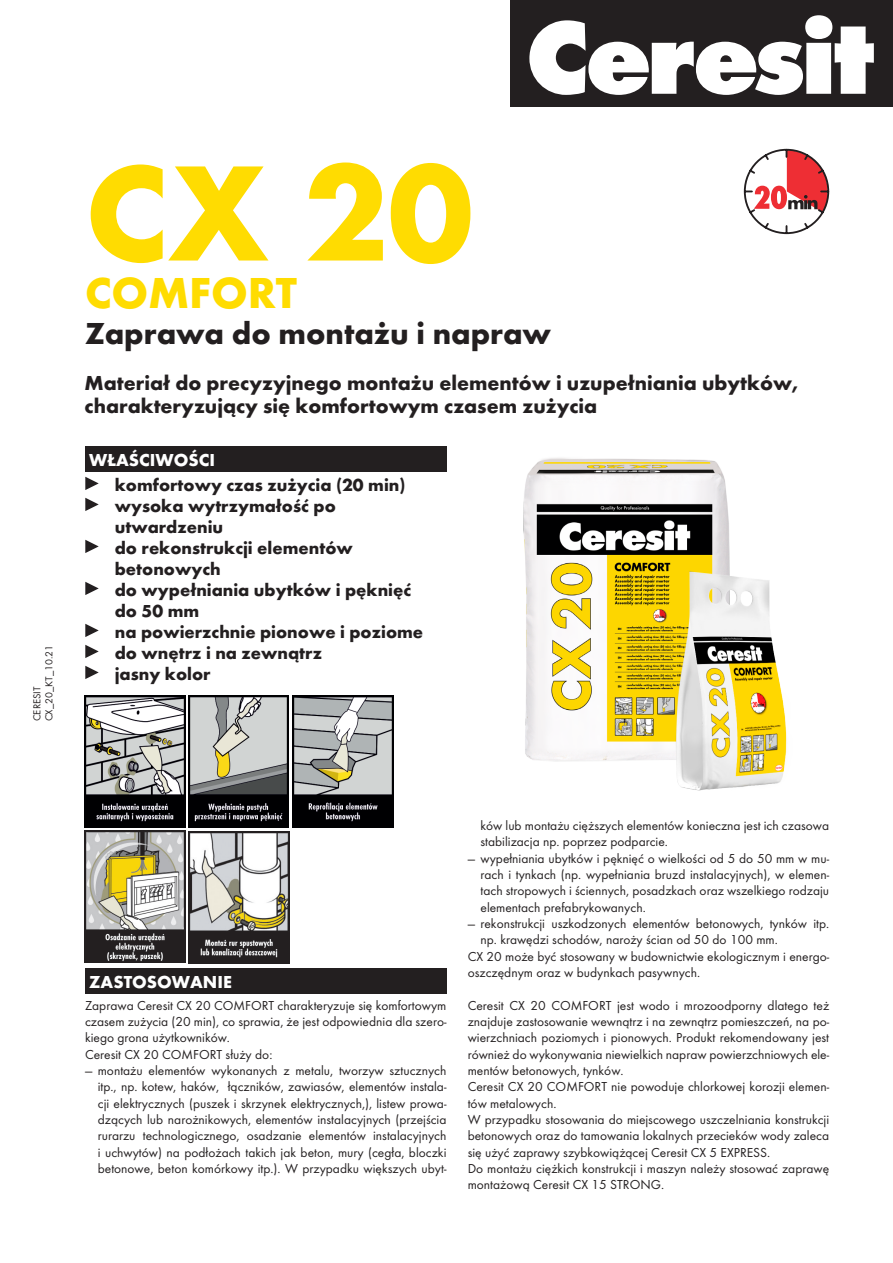
<style>
.page{position:relative;width:893px;height:1263px;background:#fff}
.page>*{position:absolute;margin:0;border:0;box-sizing:border-box;transform-origin:0 0}
.t1{font:700 141px "Futura TCE";color:#ffdc01}
._1_-_Tytul{font:700 45px "Futura TCE";color:#ffdc01}
._1_-_Tytul-2{font:700 31.5px "Futura TCE";color:#231f20}
._2_-_Podtytul{font:700 21px/22.5px "Futura TCE";color:#231f20}
._3_-_Wlasciwosci{font:700 18px/21px "Futura TCE";color:#231f20}
.t2{font:700 18px "Futura TCE";color:#fff}
._4_-_Tekst_opisowy{font:13.5px/16.4px "Futura TCE";color:#231f20;text-align:justify}
.t3{font:10.5px "Futura TCE";color:#231f20}
</style>
<div class="page">
<div style="left:510px;top:0;width:383px;height:107px;background:#231f20"></div>
<svg style="left:529px;top:15px;width:345px;height:80px"></svg>
<div style="left:85px;top:446px;width:361px;height:26px;background:#231f20"></div>
<svg style="left:85px;top:477px;width:14px;height:13px"></svg>
<svg style="left:85px;top:498px;width:14px;height:13px"></svg>
<svg style="left:85px;top:540px;width:14px;height:13px"></svg>
<svg style="left:85px;top:582px;width:14px;height:13px"></svg>
<svg style="left:85px;top:624px;width:14px;height:13px"></svg>
<svg style="left:85px;top:645px;width:14px;height:13px"></svg>
<svg style="left:85px;top:666px;width:14px;height:13px"></svg>
<div style="left:85px;top:968px;width:361px;height:25px;background:#231f20"></div>
<svg style="left:744px;top:149px;width:85px;height:85px"></svg>
<img style="left:85px;top:695px;width:100px;height:132px">
<img style="left:189px;top:831px;width:100px;height:132px">
<img style="left:85px;top:831px;width:100px;height:132px">
<img style="left:292px;top:695px;width:101px;height:132px">
<img style="left:188px;top:695px;width:101px;height:132px">
<img style="left:523px;top:458px;width:207px;height:304px">
<img style="left:603px;top:569px;width:184px;height:222px">
<p class="t3" style="left:43px;top:721px;width:78px;rotate:-90deg">CX_20_KT_10.21</p>
<p class="t3" style="left:31px;top:721px;width:36px;rotate:-90deg">CERESIT</p>
<p class="t1" style="left:85px;top:126px;width:389px">CX 20</p>
<p class="_1_-_Tytul" style="left:85px;top:265px;width:214px">COMFORT</p>
<p class="_1_-_Tytul-2" style="left:85px;top:314px;width:468px">Zaprawa do montażu i napraw</p>
<p class="_2_-_Podtytul" style="left:85px;top:372px;width:715px">Materiał do precyzyjnego montażu elementów i uzupełniania ubytków, charakteryzujący się komfortowym czasem zużycia</p>
<p class="t2" style="left:89px;top:449px;width:127px">WŁAŚCIWOŚCI</p>
<p class="_3_-_Wlasciwosci" style="left:115px;top:474px;width:292px">komfortowy czas zużycia (20 min)</p>
<p class="_3_-_Wlasciwosci" style="left:115px;top:495px;width:222px">wysoka wytrzymałość po utwardzeniu</p>
<p class="_3_-_Wlasciwosci" style="left:115px;top:537px;width:239px">do rekonstrukcji elementów betonowych</p>
<p class="_3_-_Wlasciwosci" style="left:115px;top:579px;width:298px">do wypełniania ubytków i pęknięć do 50 mm</p>
<p class="_3_-_Wlasciwosci" style="left:115px;top:621px;width:310px">na powierzchnie pionowe i poziome</p>
<p class="_3_-_Wlasciwosci" style="left:115px;top:642px;width:209px">do wnętrz i na zewnątrz</p>
<p class="_3_-_Wlasciwosci" style="left:115px;top:663px;width:97px">jasny kolor</p>
<p class="t2" style="left:89px;top:971px;width:144px">ZASTOSOWANIE</p>
<p class="_4_-_Tekst_opisowy" style="left:85px;top:997px;width:363px">Zaprawa Ceresit CX 20 COMFORT charakteryzuje się komfortowym czasem zużycia (20 min), co sprawia, że jest odpowiednia dla szero&shy;kiego grona użytkowników.</p>
<p class="_4_-_Tekst_opisowy" style="left:85px;top:1046px;width:189px">Ceresit CX 20 COMFORT służy do:</p>
<p class="_4_-_Tekst_opisowy" style="left:98px;top:1062px;width:350px;text-indent:-13px">— montażu elementów wykonanych z metalu, tworzyw sztucznych itp., np. kotew, haków, łączników, zawiasów, elementów instala&shy;cji elektrycznych (puszek i skrzynek elektrycznych,), listew prowa&shy;dzących lub narożnikowych, elementów instalacyjnych (przejścia rurarzu technologicznego, osadzanie elementów instalacyjnych i uchwytów) na podłożach takich jak beton, mury (cegła, bloczki betonowe, beton komórkowy itp.). W przypadku większych ubyt-</p>
<p class="_4_-_Tekst_opisowy" style="left:480px;top:817px;width:350px">ków lub montażu cięższych elementów konieczna jest ich czasowa stabilizacja np. poprzez podparcie.</p>
<p class="_4_-_Tekst_opisowy" style="left:480px;top:850px;width:350px;text-indent:-13px">— wypełniania ubytków i pęknięć o wielkości od 5 do 50 mm w mu&shy;rach i tynkach (np. wypełniania bruzd instalacyjnych), w elemen&shy;tach stropowych i ściennych, posadzkach oraz wszelkiego rodzaju elementach prefabrykowanych.</p>
<p class="_4_-_Tekst_opisowy" style="left:480px;top:915px;width:350px;text-indent:-13px">— rekonstrukcji uszkodzonych elementów betonowych, tynków itp. np. krawędzi schodów, naroży ścian od 50 do 100 mm.</p>
<p class="_4_-_Tekst_opisowy" style="left:468px;top:948px;width:363px">CX 20 może być stosowany w budownictwie ekologicznym i energo&shy;oszczędnym oraz w budynkach pasywnych.</p>
<p class="_4_-_Tekst_opisowy" style="left:468px;top:997px;width:363px">Ceresit CX 20 COMFORT jest wodo i mrozoodporny dlatego też znajduje zastosowanie wewnątrz i na zewnątrz pomieszczeń, na po&shy;wierzchniach poziomych i pionowych. Produkt rekomendowany jest również do wykonywania niewielkich napraw powierzchniowych ele&shy;mentów betonowych, tynków.</p>
<p class="_4_-_Tekst_opisowy" style="left:468px;top:1079px;width:363px">Ceresit CX 20 COMFORT nie powoduje chlorkowej korozji elemen&shy;tów metalowych.</p>
<p class="_4_-_Tekst_opisowy" style="left:468px;top:1111px;width:363px">W przypadku stosowania do miejscowego uszczelniania konstrukcji betonowych oraz do tamowania lokalnych przecieków wody zaleca się użyć zaprawy szybkowiążącej Ceresit CX 5 EXPRESS.</p>
<p class="_4_-_Tekst_opisowy" style="left:468px;top:1160px;width:363px">Do montażu ciężkich konstrukcji i maszyn należy stosować zaprawę montażową Ceresit CX 15 STRONG.</p>
</div>
